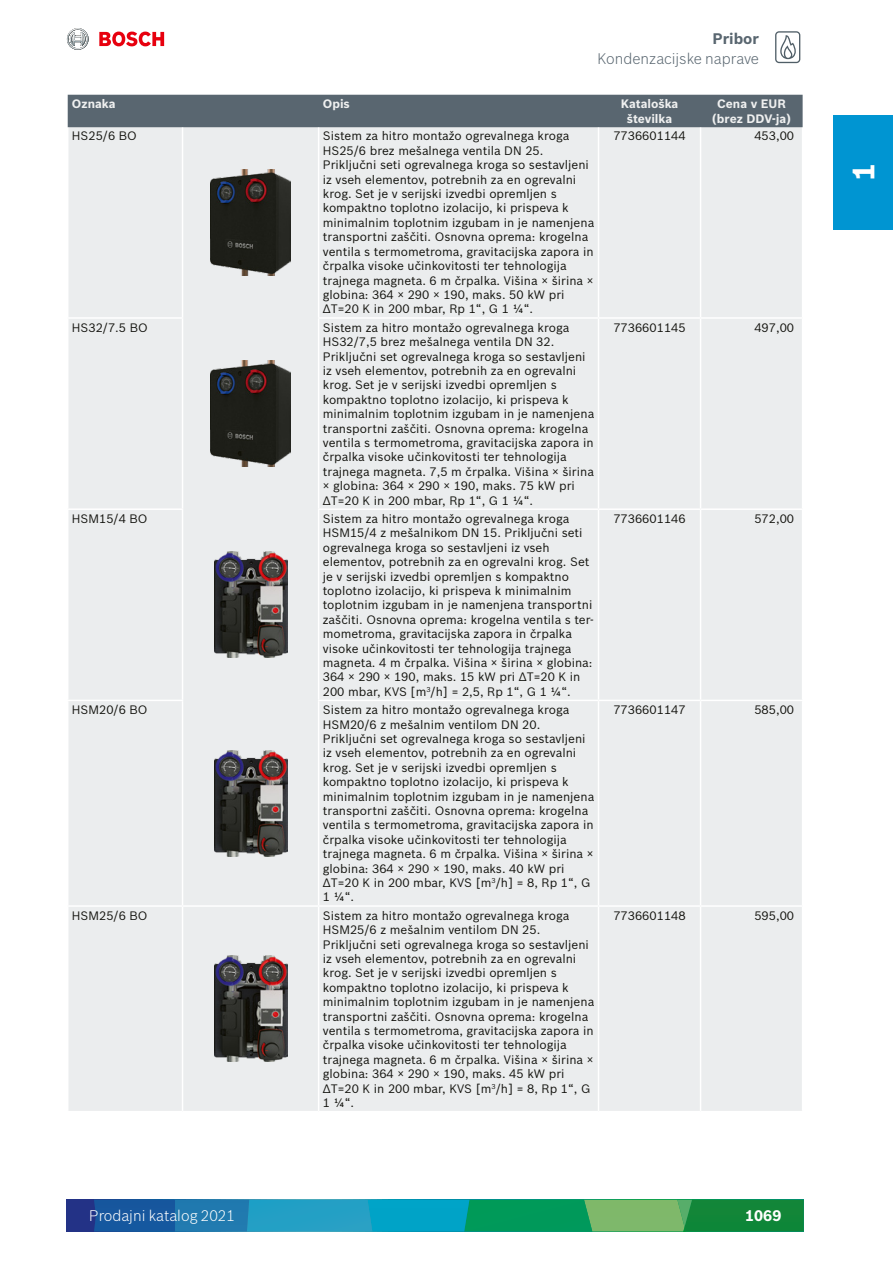
<style>
.page{position:relative;width:893px;height:1263px;background:#fff}
.page>*{position:absolute;margin:0;border:0;box-sizing:border-box;transform-origin:0 0}
.t1{font:700 30px "Bosch Sans";color:#fff}
.t2{font:300 15px "Bosch Sans";color:#596670}
.t3{font:300 15px "Bosch Sans";color:#fff}
.t4{font:700 15px "Bosch Sans";color:#596670}
.t5{font:700 15px "Bosch Sans";color:#fff}
.Tablica_tekst{font:12px/14.4px "Bosch Sans";color:#12120d}
.Kataloški_broj{font:12px "Bosch Sans";color:#12120d}
.tablica_glava{font:700 12px/14.4px "Bosch Sans";color:#eff0f0;text-align:center}
.Tablica_cijene{font:12px "Bosch Sans";color:#12120d}
</style>
<div class="page">
<svg style="left:67px;top:28px;width:22px;height:22px"></svg>
<svg style="left:99px;top:32px;width:65px;height:14px"></svg>
<svg style="left:67px;top:1200px;width:737px;height:31px;background:#208e88"></svg>
<svg style="left:775px;top:31px;width:25px;height:32px"></svg>
<div style="left:833px;top:115px;width:60px;height:115px;background:#0095d2"></div>
<div style="left:68px;top:95px;width:735px;height:33px;background:#596670"></div>
<div style="left:68px;top:128px;width:734px;height:983px;background:#ebedee"></div>
<hr style="left:598px;top:128px;width:1px;height:189px;background:#fff">
<hr style="left:700px;top:128px;width:1px;height:189px;background:#fff">
<hr style="left:67px;top:317px;width:116px;height:2px;background:#fff">
<hr style="left:318px;top:317px;width:280px;height:2px;background:#fff">
<hr style="left:598px;top:317px;width:103px;height:2px;background:#fff">
<hr style="left:598px;top:319px;width:1px;height:189px;background:#fff">
<hr style="left:700px;top:319px;width:1px;height:189px;background:#fff">
<hr style="left:67px;top:508px;width:116px;height:2px;background:#fff">
<hr style="left:318px;top:508px;width:280px;height:2px;background:#fff">
<hr style="left:598px;top:508px;width:103px;height:2px;background:#fff">
<hr style="left:598px;top:510px;width:1px;height:190px;background:#fff">
<hr style="left:700px;top:510px;width:1px;height:190px;background:#fff">
<hr style="left:67px;top:700px;width:116px;height:1px;background:#fff">
<hr style="left:318px;top:700px;width:280px;height:1px;background:#fff">
<hr style="left:598px;top:700px;width:103px;height:1px;background:#fff">
<hr style="left:598px;top:701px;width:1px;height:204px;background:#fff">
<hr style="left:700px;top:701px;width:1px;height:204px;background:#fff">
<hr style="left:67px;top:905px;width:116px;height:2px;background:#fff">
<hr style="left:183px;top:905px;width:136px;height:2px;background:#fff">
<hr style="left:319px;top:905px;width:279px;height:2px;background:#fff">
<hr style="left:598px;top:905px;width:103px;height:2px;background:#fff">
<hr style="left:598px;top:907px;width:1px;height:204px;background:#fff">
<hr style="left:700px;top:907px;width:1px;height:204px;background:#fff">
<hr style="left:701px;top:317px;width:102px;height:2px;background:#fff">
<hr style="left:701px;top:508px;width:102px;height:2px;background:#fff">
<hr style="left:701px;top:700px;width:102px;height:1px;background:#fff">
<hr style="left:701px;top:905px;width:102px;height:2px;background:#fff">
<hr style="left:182px;top:128px;width:1px;height:189px;background:#fff">
<hr style="left:318px;top:128px;width:1px;height:189px;background:#fff">
<hr style="left:182px;top:319px;width:1px;height:189px;background:#fff">
<hr style="left:318px;top:319px;width:1px;height:189px;background:#fff">
<hr style="left:182px;top:510px;width:1px;height:190px;background:#fff">
<hr style="left:318px;top:510px;width:1px;height:190px;background:#fff">
<hr style="left:182px;top:701px;width:1px;height:204px;background:#fff">
<hr style="left:318px;top:701px;width:1px;height:204px;background:#fff">
<hr style="left:182px;top:907px;width:1px;height:204px;background:#fff">
<hr style="left:318px;top:907px;width:1px;height:204px;background:#fff">
<img style="left:211px;top:169px;width:79px;height:106px">
<img style="left:211px;top:360px;width:79px;height:107px">
<img style="left:214px;top:552px;width:73px;height:106px">
<img style="left:214px;top:750px;width:73px;height:106px">
<img style="left:214px;top:956px;width:73px;height:106px">
<p class="t4" style="left:712px;top:28px;width:48px">Pribor</p>
<p class="t2" style="left:598px;top:48px;width:163px">Kondenzacijske naprave</p>
<p class="tablica_glava" style="left:72px;top:96px;width:45px">Oznaka</p>
<p class="tablica_glava" style="left:323px;top:96px;width:29px">Opis</p>
<p class="tablica_glava" style="left:621px;top:96px;width:59px">Kataloška številka</p>
<p class="tablica_glava" style="left:717px;top:96px;width:70px">Cena v EUR</p>
<p class="tablica_glava" style="left:712px;top:111px;width:81px">(brez DDV-ja)</p>
<p class="Tablica_tekst" style="left:72px;top:128px;width:66px">HS25/6 BO</p>
<p class="Tablica_tekst" style="left:323px;top:128px;width:273px">Sistem za hitro montažo ogrevalnega kroga HS25/6 brez mešalnega ventila DN 25.<br>Priključni seti ogrevalnega kroga so sestavljeni iz vseh elementov, potrebnih za en ogrevalni krog. Set je v serijski izvedbi opremljen s kompaktno toplotno izolacijo, ki prispeva k minimalnim toplotnim izgubam in je namenjena transportni zaščiti. Osnovna oprema: krogelna ventila s termometroma, gravitacijska zapora in črpalka visoke učinkovitosti ter tehnologija trajnega magneta. 6 m črpalka. Višina × širina × globina: 364 × 290 × 190, maks. 50 kW pri ΔT=20 K in 200 mbar, Rp 1“, G 1 ¼“.</p>
<p class="Kataloški_broj" style="left:613px;top:127px;width:74px">7736601144</p>
<p class="Tablica_cijene" style="left:754px;top:127px;width:41px">453,00</p>
<p class="Tablica_tekst" style="left:72px;top:319px;width:77px">HS32/7.5 BO</p>
<p class="Tablica_tekst" style="left:323px;top:319px;width:273px">Sistem za hitro montažo ogrevalnega kroga HS32/7,5 brez mešalnega ventila DN 32.<br>Priključni set ogrevalnega kroga so sestavljeni iz vseh elementov, potrebnih za en ogrevalni krog. Set je v serijski izvedbi opremljen s kompaktno toplotno izolacijo, ki prispeva k minimalnim toplotnim izgubam in je namenjena transportni zaščiti. Osnovna oprema: krogelna ventila s termometroma, gravitacijska zapora in črpalka visoke učinkovitosti ter tehnologija trajnega magneta. 7,5 m črpalka. Višina × širina × globina: 364 × 290 × 190, maks. 75 kW pri ΔT=20 K in 200 mbar, Rp 1“, G 1 ¼“.</p>
<p class="Kataloški_broj" style="left:613px;top:318px;width:74px">7736601145</p>
<p class="Tablica_cijene" style="left:754px;top:318px;width:41px">497,00</p>
<p class="Tablica_tekst" style="left:72px;top:510px;width:77px">HSM15/4 BO</p>
<p class="Tablica_tekst" style="left:323px;top:510px;width:272px">Sistem za hitro montažo ogrevalnega kroga HSM15/4 z mešalnikom DN 15. Priključni seti ogrevalnega kroga so sestavljeni iz vseh elementov, potrebnih za en ogrevalni krog. Set je v serijski izvedbi opremljen s kompaktno toplotno izolacijo, ki prispeva k minimalnim toplotnim izgubam in je namenjena transportni zaščiti. Osnovna oprema: krogelna ventila s ter&shy;mometroma, gravitacijska zapora in črpalka visoke učinkovitosti ter tehnologija trajnega magneta. 4 m črpalka. Višina × širina × globina:<br>364 × 290 × 190, maks. 15 kW pri ΔT=20 K in 200 mbar, KVS [m<sup>3</sup>/h] = 2,5, Rp 1“, G 1 ¼“.</p>
<p class="Kataloški_broj" style="left:613px;top:510px;width:74px">7736601146</p>
<p class="Tablica_cijene" style="left:754px;top:510px;width:41px">572,00</p>
<p class="Tablica_tekst" style="left:72px;top:702px;width:77px">HSM20/6 BO</p>
<p class="Tablica_tekst" style="left:323px;top:702px;width:273px">Sistem za hitro montažo ogrevalnega kroga HSM20/6 z mešalnim ventilom DN 20.<br>Priključni set ogrevalnega kroga so sestavljeni iz vseh elementov, potrebnih za en ogrevalni krog. Set je v serijski izvedbi opremljen s kompaktno toplotno izolacijo, ki prispeva k minimalnim toplotnim izgubam in je namenjena transportni zaščiti. Osnovna oprema: krogelna ventila s termometroma, gravitacijska zapora in črpalka visoke učinkovitosti ter tehnologija trajnega magneta. 6 m črpalka. Višina × širina × globina: 364 × 290 × 190, maks. 40 kW pri ΔT=20 K in 200 mbar, KVS [m<sup>3</sup>/h] = 8, Rp 1“, G 1 ¼“.</p>
<p class="Kataloški_broj" style="left:613px;top:701px;width:74px">7736601147</p>
<p class="Tablica_cijene" style="left:754px;top:701px;width:41px">585,00</p>
<p class="Tablica_tekst" style="left:72px;top:907px;width:77px">HSM25/6 BO</p>
<p class="Tablica_tekst" style="left:323px;top:907px;width:273px">Sistem za hitro montažo ogrevalnega kroga HSM25/6 z mešalnim ventilom DN 25.<br>Priključni seti ogrevalnega kroga so sestavljeni iz vseh elementov, potrebnih za en ogrevalni krog. Set je v serijski izvedbi opremljen s kompaktno toplotno izolacijo, ki prispeva k minimalnim toplotnim izgubam in je namenjena transportni zaščiti. Osnovna oprema: krogelna ventila s termometroma, gravitacijska zapora in črpalka visoke učinkovitosti ter tehnologija trajnega magneta. 6 m črpalka. Višina × širina × globina: 364 × 290 × 190, maks. 45 kW pri ΔT=20 K in 200 mbar, KVS [m<sup>3</sup>/h] = 8, Rp 1“, G 1 ¼“.</p>
<p class="Kataloški_broj" style="left:613px;top:906px;width:74px">7736601148</p>
<p class="Tablica_cijene" style="left:754px;top:906px;width:41px">595,00</p>
<p class="t3" style="left:89px;top:1205px;width:147px">Prodajni katalog 2021</p>
<p class="t5" style="left:745px;top:1204px;width:38px">1069</p>
<h1 class="t1" style="left:841px;top:181px;width:20px;rotate:-90deg">1</h1>
</div>
